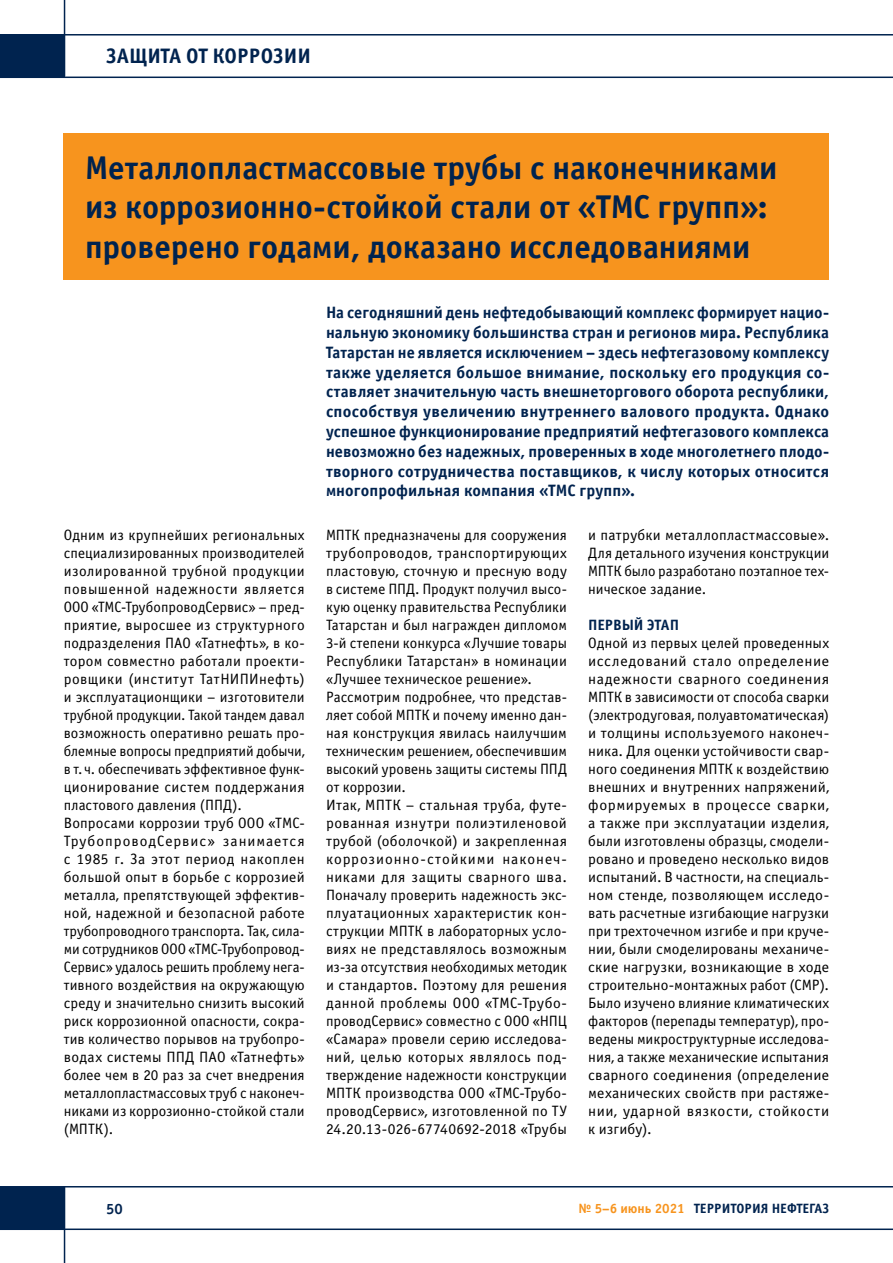
<style>
.page{position:relative;width:893px;height:1263px;background:#fff}
.page>*{position:absolute;margin:0;border:0;box-sizing:border-box;transform-origin:0 0}
.t1{font:700 33px/39.6px "Officina Sans C";color:#00234f}
.t2{font:700 21px "Officina Sans C";color:#00234f}
.t3{font:700 16.5px/19.8px "Officina Sans C";letter-spacing:.01em;color:#00234f;text-align:justify}
.t4{font:15px/18px "Officina Sans C";letter-spacing:.01em;color:#000}
.t5{font:700 15px "Officina Sans C";letter-spacing:-.01em;color:#00234f}
.t6{font:700 13.5px "Officina Sans C";color:#00234f}
.s1{color:#f7941e}
</style>
<div class="page">
<hr style="left:0;top:77px;width:893px;height:1px;background:#00234f">
<hr style="left:64px;top:0;width:1px;height:77px;background:#00234f">
<hr style="left:0;top:34px;width:893px;height:2px;background:#00234f">
<div style="left:0;top:35px;width:64px;height:42px;background:#00234f"></div>
<hr style="left:0;top:1186px;width:893px;height:1px;background:#00234f">
<hr style="left:64px;top:1186px;width:1px;height:77px;background:#00234f">
<hr style="left:0;top:1228px;width:893px;height:2px;background:#00234f">
<div style="left:0;top:1187px;width:64px;height:42px;background:#00234f"></div>
<div style="left:64px;top:133px;width:765px;height:146px;background:#f7941e"></div>
<h2 class="t2" style="left:106px;top:44px;width:206px">ЗАЩИТА ОТ КОРРОЗИИ</h2>
<h1 class="t1" style="left:85px;top:148px;width:694px">Металлопластмассовые трубы с наконечниками из коррозионно-стойкой стали от «ТМС групп»: проверено годами, доказано исследованиями</h1>
<p class="t3" style="left:326px;top:303px;width:505px">На сегодняшний день нефтедобывающий комплекс формирует нацио&shy;нальную экономику большинства стран и регионов мира. Республика Татарстан не является исключением – здесь нефтегазовому комплексу также уделяется большое внимание, поскольку его продукция со&shy;ставляет значительную часть внешнеторгового оборота республики, способствуя увеличению внутреннего валового продукта. Однако успешное функционирование предприятий нефтегазового комплекса невозможно без надежных, проверенных в ходе многолетнего плодо&shy;творного сотрудничества поставщиков, к числу которых относится многопрофильная компания «ТМС групп».</p>
<p class="t4" style="left:64px;top:526px;width:242px">Одним из крупнейших региональных специализированных производителей изолированной трубной продукции повышенной надежности является ООО «ТМС-ТрубопроводСервис» – пред&shy;приятие, выросшее из структурного подразделения ПАО «Татнефть», в ко&shy;тором совместно работали проекти&shy;ровщики (институт ТатНИПИнефть) и эксплуатационщики – изготовители трубной продукции. Такой тандем давал возможность оперативно решать про&shy;блемные вопросы предприятий добычи, в т.ч. обеспечивать эффективное функ&shy;ционирование систем поддержания пластового давления (ППД).<br>Вопросами коррозии труб ООО «ТМС-ТрубопроводСервис» занимается с 1985 г. За этот период накоплен большой опыт в борьбе с коррозией металла, препятствующей эффектив&shy;ной, надежной и безопасной работе трубопроводного транспорта. Так, сила&shy;ми сотрудников ООО «ТМС-Трубопровод-Сервис» удалось решить проблему нега&shy;тивного воздействия на окружающую среду и значительно снизить высокий риск коррозионной опасности, сокра&shy;тив количество порывов на трубопро&shy;водах системы ППД ПАО «Татнефть» более чем в 20 раз за счет внедрения металлопластмассовых труб с наконеч&shy;никами из коррозионно-стойкой стали (МПТК).</p>
<p class="t4" style="left:326px;top:526px;width:242px">МПТК предназначены для сооружения трубопроводов, транспортирующих пластовую, сточную и пресную воду в системе ППД. Продукт получил высо&shy;кую оценку правительства Республики Татарстан и был награжден дипломом 3‑й степени конкурса «Лучшие товары Республики Татарстан» в номинации «Лучшее техническое решение».<br>Рассмотрим подробнее, что представ&shy;ляет собой МПТК и почему именно дан&shy;ная конструкция явилась наилучшим техническим решением, обеспечившим высокий уровень защиты системы ППД от коррозии.<br>Итак, МПТК – стальная труба, футе&shy;рованная изнутри полиэтиленовой трубой (оболочкой) и закрепленная коррозионно-стойкими наконеч&shy;никами для защиты сварного шва.<br>Поначалу проверить надежность экс&shy;плуатационных характеристик кон&shy;струкции МПТК в лабораторных усло&shy;виях не представлялось возможным из‑за отсутствия необходимых методик и стандартов. Поэтому для решения данной проблемы ООО «ТМС-Трубо&shy;проводСервис» совместно с ООО «НПЦ «Самара» провели серию исследова&shy;ний, целью которых являлось под&shy;тверждение надежности конструкции МПТК производства ООО «ТМС-Трубо&shy;проводСервис», изготовленной по ТУ 24.20.13‑026‑67740692‑2018 «Трубы</p>
<p class="t4" style="left:588px;top:526px;width:242px;text-align:justify">и патрубки металлопластмассовые».<br>Для детального изучения конструкции МПТК было разработано поэтапное тех&shy;ническое задание.</p>
<p class="t5" style="left:588px;top:616px;width:92px">ПЕРВЫЙ ЭТАП</p>
<p class="t4" style="left:588px;top:634px;width:242px;text-align:justify">Одной из первых целей проведенных исследований стало определение надежности сварного соединения МПТК в зависимости от способа сварки (электродуговая, полуавтоматическая) и толщины используемого наконеч&shy;ника. Для оценки устойчивости свар&shy;ного соединения МПТК к воздействию внешних и внутренних напряжений, формируемых в процессе сварки, а также при эксплуатации изделия, были изготовлены образцы, смодели&shy;ровано и проведено несколько видов испытаний. В частности, на специаль&shy;ном стенде, позволяющем исследо&shy;вать расчетные изгибающие нагрузки при трехточечном изгибе и при круче&shy;нии, были смоделированы механиче&shy;ские нагрузки, возникающие в ходе строительно-монтажных работ (СМР).<br>Было изучено влияние климатических факторов (перепады температур), про&shy;ведены микроструктурные исследова&shy;ния, а также механические испытания сварного соединения (определение механических свойств при растяже&shy;нии, ударной вязкости, стойкости к изгибу).</p>
<p class="t5" style="left:106px;top:1200px;width:18px">50</p>
<p class="t6" style="left:578px;top:1201px;width:252px"><span class="s1">№ 5–6 июнь 2021</span> ТЕРРИТОРИЯ НЕФТЕГАЗ</p>
</div>
